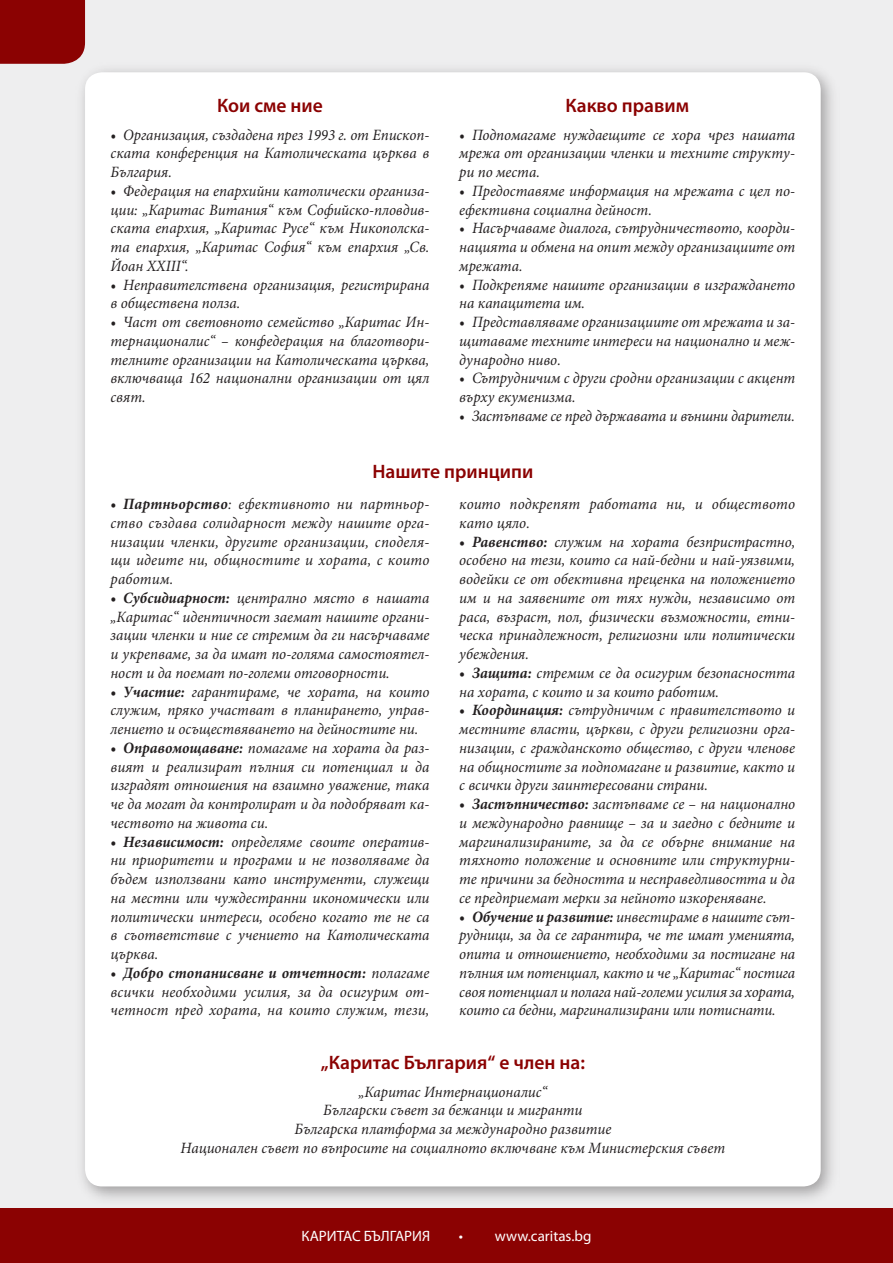
<style>
.page{position:relative;width:893px;height:1263px;background:#eeeeef}
.page>*{position:absolute;margin:0;border:0;box-sizing:border-box;transform-origin:0 0}
.k2_cap{font:600 19.5px "Myriad Pro";color:#8b0202}
.k2_txt{font:italic 15.75px/18.8px "Minion Pro";color:#231f20;text-align:justify;scale:.95 1}
.t1{font:15px "Myriad Pro";color:#fff}
.s1{font-weight:700}
</style>
<div class="page">
<div style="left:75px;top:62px;width:765px;height:1143px;background:#231f20;opacity:.4"></div>
<div style="left:85px;top:72px;width:736px;height:1114px;background:#fff;border-radius:17px"></div>
<div style="left:0;top:1208px;width:893px;height:55px;background:#8b0202"></div>
<div style="left:0;top:0;width:85px;height:64px;background:#8b0202"></div>
<p class="k2_cap" style="left:217px;top:93px;width:107px">Кои сме ние</p>
<p class="k2_txt" style="left:111px;top:125px;width:337px">• Организация, създадена през 1993 г. от Епископ&shy;ската конференция на Католическата църква в България.</p>
<p class="k2_txt" style="left:111px;top:181px;width:337px">• Федерация на епархийни католически организа&shy;ции: „Каритас Витания“ към Софийско-пловдив&shy;ската епархия, „Каритас Русе“ към Никополска&shy;та епархия, „Каритас София“ към епархия „Св.<br>Йоан XXIII“.</p>
<p class="k2_txt" style="left:111px;top:275px;width:337px">• Неправителствена организация, регистрирана в обществена полза.</p>
<p class="k2_txt" style="left:111px;top:313px;width:337px">• Част от световното семейство „Каритас Ин&shy;тернационалис“ – конфедерация на бла-го-тво-ри&shy;тел-ни-те организации на Католическата църква, включваща 162 национални организации от цял свят.</p>
<p class="k2_cap" style="left:565px;top:93px;width:125px">Какво правим</p>
<p class="k2_txt" style="left:459px;top:125px;width:355px">• Подпомагаме нуждаещите се хора чрез нашата мрежа от организации членки и техните структу&shy;ри по места.</p>
<p class="k2_txt" style="left:459px;top:181px;width:355px">• Предоставяме информация на мрежата с цел по&shy;ефективна социална дейност.</p>
<p class="k2_txt" style="left:459px;top:219px;width:355px">• Насърчаваме диалога, сътрудничеството, коорди&shy;нацията и обмена на опит между организациите от мрежата.</p>
<p class="k2_txt" style="left:459px;top:275px;width:355px">• Подкрепяме нашите организации в изграждането на капацитета им.</p>
<p class="k2_txt" style="left:459px;top:313px;width:355px">• Представляваме организациите от мрежата и за&shy;щитаваме техните интереси на национално и меж&shy;дународно ниво.</p>
<p class="k2_txt" style="left:459px;top:369px;width:355px">• Сътрудничим с други сродни организации с акцент върху екуменизма.</p>
<p class="k2_txt" style="left:459px;top:406px;width:355px">• Застъпваме се пред държавата и външни дарители.</p>
<p class="k2_cap" style="left:372px;top:459px;width:162px">Нашите принципи</p>
<p class="k2_txt" style="left:459px;top:494px;width:355px">които подкрепят работата ни, и обществото като цяло.</p>
<p class="k2_txt" style="left:459px;top:532px;width:355px"><span class="s1">• Равенство:</span> служим на хората безпристрастно, особено на тези, които са най-бедни и най-уязвими, водейки се от обективна преценка на положението им и на заявените от тях нужди, независимо от раса, възраст, пол, физически възможности, етни&shy;ческа принадлежност, религиозни или политически убеждения.</p>
<p class="k2_txt" style="left:459px;top:663px;width:355px"><span class="s1">• Защита:</span> стремим се да осигурим безопасността на хората, с които и за които работим.</p>
<p class="k2_txt" style="left:459px;top:701px;width:355px"><span class="s1">• Координация:</span> сътрудничим с правителството и местните власти, църкви, с други религиозни орга&shy;низации, с гражданското общество, с други членове на общностите за подпомагане и развитие, както и с всички други заинтересовани страни.</p>
<p class="k2_txt" style="left:459px;top:794px;width:355px"><span class="s1">• Застъпничество:</span> застъпваме се – на национално и международно равнище – за и заедно с бедните и маргинализираните, за да се обърне внимание на тяхното положение и основните или структурни&shy;те причини за бедността и несправедливостта и да се предприемат мерки за нейното изкореняване.</p>
<p class="k2_txt" style="left:459px;top:907px;width:355px"><span class="s1">• Обучение и развитие:</span> инвестираме в нашите сът&shy;руд-ни-ци, за да се гарантира, че те имат уменията, опита и отношението, необходими за постигане на пълния им потенциал, както и че „Каритас“ постига своя потенциал и полага най-големи усилия за хората, които са бедни, маргинализирани или потиснати.</p>
<p class="k2_txt" style="left:111px;top:495px;width:337px"><span class="s1">• Партньорство</span>: ефективното ни партньор&shy;ство създава солидарност между нашите орга&shy;низации членки, другите организации, споделя&shy;щи идеите ни, общностите и хората, с които работим.</p>
<p class="k2_txt" style="left:111px;top:588px;width:337px"><span class="s1">• Субсидиарност:</span> централно място в нашата „Каритас“ идентичност заемат нашите органи&shy;зации членки и ние се стремим да ги насърчаваме и укрепваме, за да имат по-голяма самостоятел&shy;ност и да поемат по-големи отговорности.</p>
<p class="k2_txt" style="left:111px;top:682px;width:337px"><span class="s1">• Участие:</span> гарантираме, че хората, на които служим, пряко участват в планирането, управ&shy;лението и осъществяването на дейностите ни.</p>
<p class="k2_txt" style="left:111px;top:738px;width:337px"><span class="s1">• Оправомощаване:</span> помагаме на хората да раз&shy;вият и реализират пълния си потенциал и да изградят отношения на взаимно уважение, така че да могат да контролират и да подобряват ка&shy;чеството на живота си.</p>
<p class="k2_txt" style="left:111px;top:832px;width:337px"><span class="s1">• Независимост:</span> определяме своите оператив&shy;ни приоритети и програми и не позволяваме да бъдем използвани като инструменти, служещи на местни или чуждестранни икономически или политически интереси, особено когато те не са в съответствие с учението на Католическата църква.</p>
<p class="k2_txt" style="left:111px;top:963px;width:337px"><span class="s1">• Добро стопанисване и отчетност:</span> полагаме всички необходими усилия, за да осигурим от&shy;четност пред хората, на които служим, тези,</p>
<p class="k2_cap" style="left:321px;top:1050px;width:266px">„Каритас България“ е член на:</p>
<p class="k2_txt" style="left:358px;top:1082px;width:200px">„Каритас Интернационалис“</p>
<p class="k2_txt" style="left:323px;top:1101px;width:274px">Български съвет за бежанци и мигранти</p>
<p class="k2_txt" style="left:294px;top:1119px;width:335px">Българска платформа за международно развитие</p>
<p class="k2_txt" style="left:181px;top:1138px;width:575px">Национален съвет по въпросите на социалното включване към Министерския съвет</p>
<p class="t1" style="left:302px;top:1227px;width:130px">КАРИТАС БЪЛГАРИЯ</p>
<p class="t1" style="left:459px;top:1227px;width:134px">• www.caritas.bg</p>
</div>
